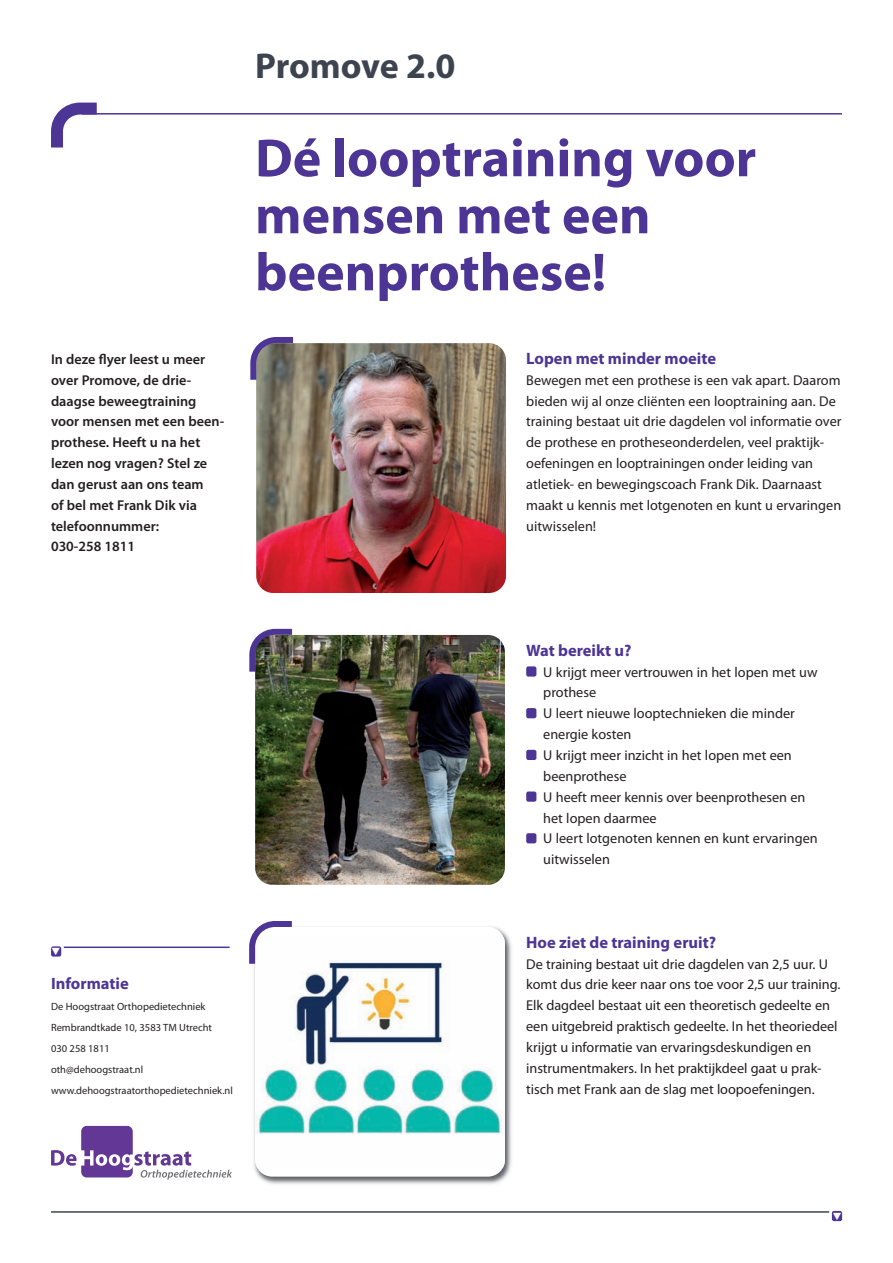
<style>
.page{position:relative;width:893px;height:1263px;background:#fff}
.page>*{position:absolute;margin:0;border:0;box-sizing:border-box;transform-origin:0 0}
.t1{font:700 54px/57px "Myriad Pro";color:#4d3595}
.t2{font:700 36px "Myriad Pro";letter-spacing:-.01em;color:#3e444f}
.t3{font:700 16.5px "Myriad Pro";color:#4d3595}
.t4{font:14.25px/20.9px "Myriad Pro";color:#231f20}
.t5{font:600 14.25px/20.9px "Myriad Pro";color:#231f20}
.t6{font:10.5px/20.9px "Myriad Pro";color:#231f20}
</style>
<div class="page">
<img style="left:254px;top:926px;width:258px;height:258px">
<div style="left:255px;top:927px;width:250px;height:249px;background:#fff;border-radius:17px"></div>
<img style="left:255px;top:937px;width:250px;height:230px">
<img style="left:255px;top:635px;width:250px;height:250px;border-radius:17px">
<img style="left:256px;top:343px;width:250px;height:250px;border-radius:17px">
<svg style="left:250px;top:337px;width:49px;height:49px;background:#7a767d"></svg>
<img style="left:249px;top:628px;width:49px;height:50px">
<svg style="left:249px;top:921px;width:49px;height:49px"></svg>
<div style="left:526px;top:666px;width:10px;height:11px;background:#4d3595;border-radius:2px"></div>
<div style="left:526px;top:708px;width:10px;height:10px;background:#4d3595;border-radius:2px"></div>
<div style="left:526px;top:750px;width:10px;height:10px;background:#4d3595;border-radius:2px"></div>
<div style="left:526px;top:791px;width:10px;height:11px;background:#4d3595;border-radius:2px"></div>
<div style="left:526px;top:833px;width:10px;height:10px;background:#4d3595;border-radius:2px"></div>
<hr style="left:51px;top:1211px;width:778px;height:2px;background:#3e444f">
<div style="left:832px;top:1211px;width:10px;height:10px;background:#4d3595;border-radius:2px"></div>
<svg style="left:51px;top:102px;width:46px;height:46px"></svg>
<hr style="left:82px;top:113px;width:760px;height:2px;background:#4d3595">
<svg style="left:51px;top:1126px;width:181px;height:53px"></svg>
<hr style="left:64px;top:946px;width:166px;height:2px;background:#4d3595">
<div style="left:51px;top:946px;width:10px;height:10px;background:#4d3595;border-radius:2px"></div>
<p class="t5" style="left:51px;top:350px;width:175px">In deze flyer leest u meer over Promove, de drie&shy;daagse beweegtraining voor mensen met een been&shy;prothese. Heeft u na het lezen nog vragen? Stel ze dan gerust aan ons team<br>of bel met Frank Dik via telefoonnummer:<br>030-258 1811</p>
<h2 class="t2" style="left:255px;top:52px;width:202px">Promove 2.0</h2>
<h1 class="t1" style="left:255px;top:134px;width:503px">Dé looptraining voor mensen met een beenprothese!</h1>
<p class="t3" style="left:526px;top:352px;width:191px">Lopen met minder moeite</p>
<p class="t4" style="left:526px;top:371px;width:317px">Bewegen met een prothese is een vak apart. Daarom bieden wij al onze cliënten een looptraining aan. De training bestaat uit drie dagdelen vol informatie over de prothese en protheseonderdelen, veel praktijk&shy;oefeningen en looptrainingen onder leiding van atletiek- en bewegingscoach Frank Dik. Daarnaast maakt u kennis met lotgenoten en kunt u ervaringen uitwisselen!</p>
<p class="t3" style="left:51px;top:978px;width:79px">Informatie</p>
<p class="t6" style="left:51px;top:997px;width:183px">De Hoogstraat Orthopedietechniek<br>Rembrandtkade 10, 3583 TM Utrecht<br>030 258 1811<br>oth@dehoogstraat.nl www.dehoogstraatorthopedietechniek.nl</p>
<p class="t3" style="left:526px;top:644px;width:107px">Wat bereikt u?</p>
<p class="t4" style="left:543px;top:662px;width:276px">U krijgt meer vertrouwen in het lopen met uw prothese<br>U leert nieuwe looptechnieken die minder energie kosten<br>U krijgt meer inzicht in het lopen met een beenprothese<br>U heeft meer kennis over beenprothesen en het lopen daarmee<br>U leert lotgenoten kennen en kunt ervaringen uitwisselen</p>
<p class="t3" style="left:526px;top:936px;width:191px">Hoe ziet de training eruit?</p>
<p class="t4" style="left:526px;top:954px;width:316px">De training bestaat uit drie dagdelen van 2,5 uur. U komt dus drie keer naar ons toe voor 2,5 uur training.<br>Elk dagdeel bestaat uit een theoretisch gedeelte en een uitgebreid praktisch gedeelte. In het theoriedeel krijgt u informatie van ervaringsdeskundigen en instrumentmakers. In het praktijkdeel gaat u prak&shy;tisch met Frank aan de slag met loopoefeningen.</p>
</div>
